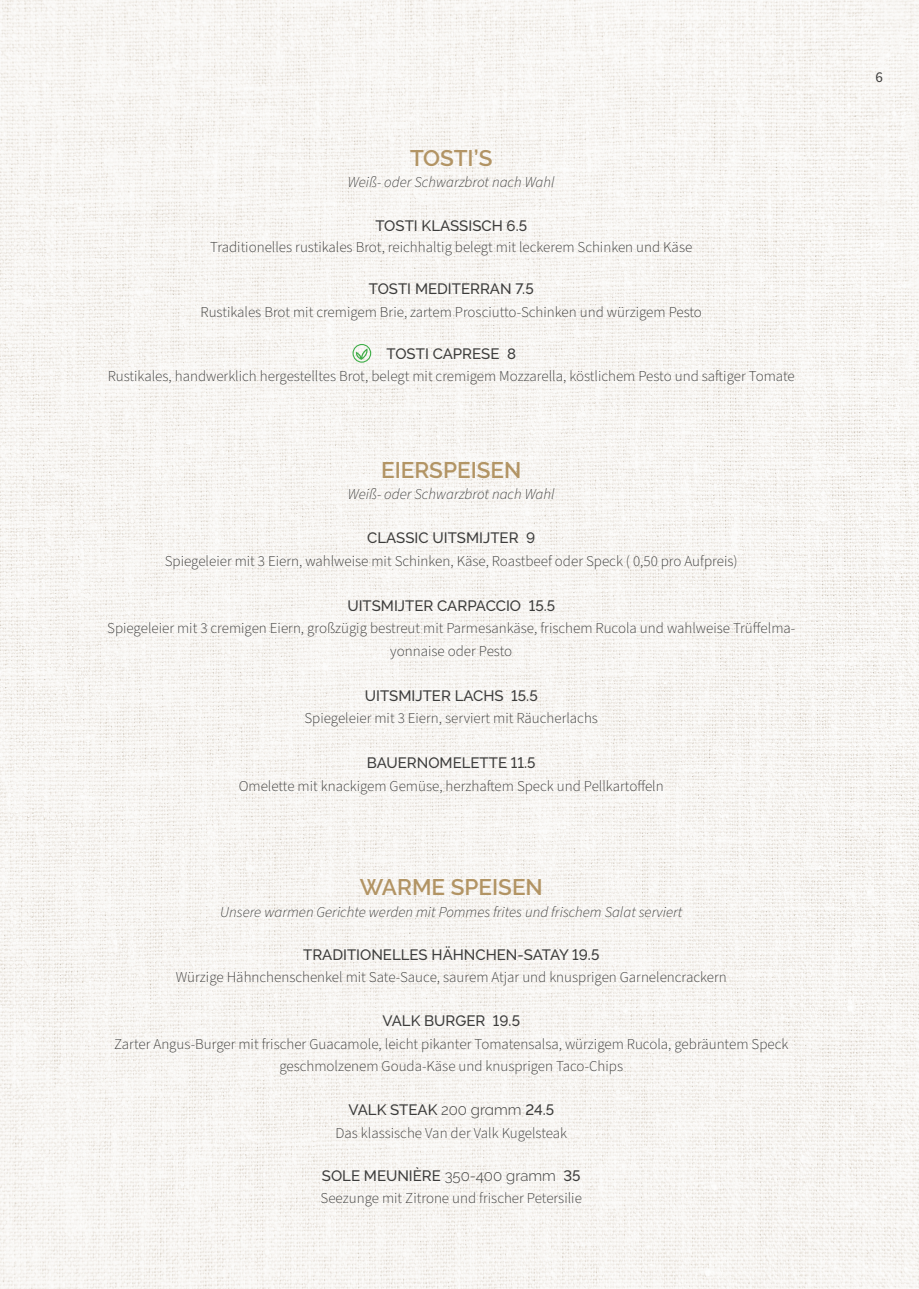
<style>
.page{position:relative;width:919px;height:1289px;background:#fff}
.page>*{position:absolute;margin:0;border:0;box-sizing:border-box;transform-origin:0 0}
.body{font:600 22.5px "Raleway";color:#b29464}
.body-2{font:300 15px/22.5px "Source Sans Pro";color:#3d3d3c;text-align:center}
.body-3{font:500 15px "Raleway";color:#3d3d3c}
.t1{font:italic 300 15px "Source Sans Pro";color:#3d3d3c}
.t2{font:15px "Source Sans Pro";color:#3d3d3c}
.s1{font-weight:300}
</style>
<div class="page">
<img style="left:0;top:0;width:918px;height:1288px">
<svg style="left:352px;top:344px;width:19px;height:18px"></svg>
<p class="body" style="left:410px;top:145px;width:84px">TOSTI’S</p>
<p class="t1" style="left:348px;top:172px;width:208px">Weiß- oder Schwarzbrot nach Wahl</p>
<p class="body-3" style="left:375px;top:217px;width:153px">TOSTI KLASSISCH 6.5</p>
<p class="body-2" style="left:210px;top:236px;width:483px">Traditionelles rustikales Brot, reichhaltig belegt mit leckerem Schinken und Käse</p>
<p class="body-3" style="left:369px;top:280px;width:166px">TOSTI MEDITERRAN 7.5</p>
<p class="body-2" style="left:200px;top:301px;width:503px">Rustikales Brot mit cremigem Brie, zartem Prosciutto-Schinken und würzigem Pesto</p>
<p class="body-3" style="left:386px;top:345px;width:131px">TOSTI CAPRESE 8</p>
<p class="body-2" style="left:108px;top:365px;width:688px">Rustikales, handwerklich hergestelltes Brot, belegt mit cremigem Mozzarella, köstlichem Pesto und saftiger Tomate</p>
<p class="body" style="left:381px;top:457px;width:142px">EIERSPEISEN</p>
<p class="t1" style="left:348px;top:484px;width:208px">Weiß- oder Schwarzbrot nach Wahl</p>
<p class="body-3" style="left:367px;top:529px;width:169px">CLASSIC UITSMIJTER 9</p>
<p class="body-2" style="left:165px;top:550px;width:574px">Spiegeleier mit 3 Eiern, wahlweise mit Schinken, Käse, Roastbeef oder Speck ( 0,50 pro Aufpreis)</p>
<p class="body-3" style="left:347px;top:597px;width:209px">UITSMIJTER CARPACCIO 15.5</p>
<p class="body-2" style="left:107px;top:617px;width:689px">Spiegeleier mit 3 cremigen Eiern, großzügig bestreut mit Parmesankäse, frischem Rucola und wahlweise Trüffelma&shy;yonnaise oder Pesto</p>
<p class="body-3" style="left:365px;top:687px;width:174px">UITSMIJTER LACHS 15.5</p>
<p class="body-2" style="left:304px;top:707px;width:295px">Spiegeleier mit 3 Eiern, serviert mit Räucherlachs</p>
<p class="body-3" style="left:367px;top:754px;width:170px">BAUERNOMELETTE 11.5</p>
<p class="body-2" style="left:239px;top:775px;width:426px">Omelette mit knackigem Gemüse, herzhaftem Speck und Pellkartoffeln</p>
<p class="body" style="left:359px;top:874px;width:185px">WARME SPEISEN</p>
<p class="t1" style="left:220px;top:901px;width:463px">Unsere warmen Gerichte werden mit Pommes frites und frischem Salat serviert</p>
<p class="body-3" style="left:303px;top:945px;width:298px">TRADITIONELLES HÄHNCHEN-SATAY 19.5</p>
<p class="body-2" style="left:176px;top:966px;width:552px">Würzige Hähnchenschenkel mit Sate-Sauce, saurem Atjar und knusprigen Garnelencrackern</p>
<p class="body-3" style="left:382px;top:1012px;width:139px">VALK BURGER 19.5</p>
<p class="body-2" style="left:114px;top:1032px;width:675px">Zarter Angus-Burger mit frischer Guacamole, leicht pikanter Tomatensalsa, würzigem Rucola, gebräuntem Speck geschmolzenem Gouda-Käse und knusprigen Taco-Chips</p>
<p class="body-3" style="left:348px;top:1100px;width:207px">VALK STEAK <span class="s1">200 gramm</span> 24.5</p>
<p class="body-2" style="left:335px;top:1121px;width:233px">Das klassische Van der Valk Kugelsteak</p>
<p class="body-3" style="left:322px;top:1167px;width:260px">SOLE MEUNIÈRE <span class="s1">350-400 gramm</span> 35</p>
<p class="body-2" style="left:320px;top:1187px;width:263px">Seezunge mit Zitrone und frischer Petersilie</p>
<p class="t2" style="left:875px;top:67px;width:9px">6</p>
</div>
